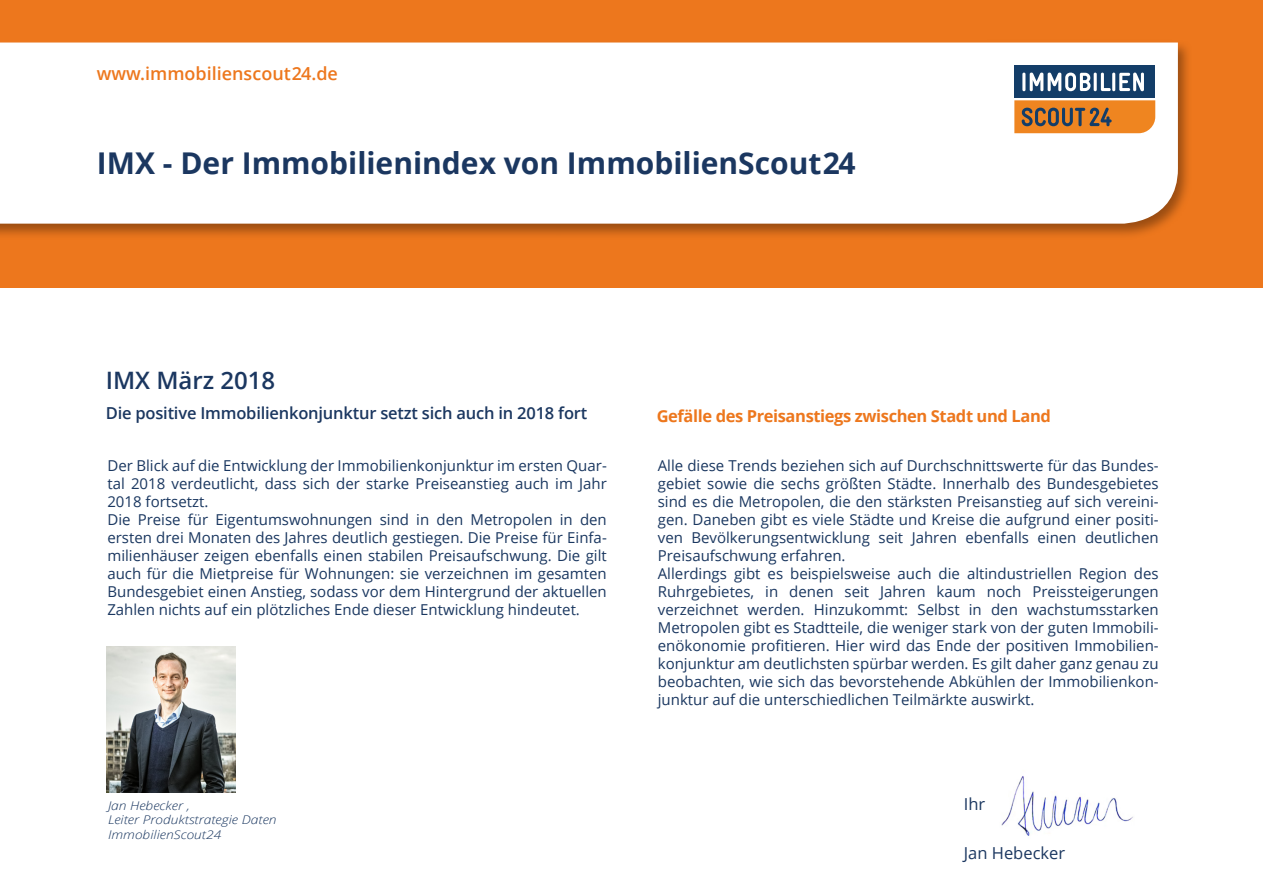
<style>
.page{position:relative;width:1263px;height:893px;background:#fff}
.page>*{position:absolute;margin:0;border:0;box-sizing:border-box;transform-origin:0 0}
.t1{font:700 30px "Open Sans";color:#1b3760}
.t2{font:600 24px "Open Sans";color:#1b3760}
.t3{font:600 18px "Open Sans";color:#ed771d}
.t4{font:600 16.5px "Open Sans";letter-spacing:-.01em;color:#1b3760}
.t5{font:700 16.5px "Open Sans";letter-spacing:-.025em;color:#ed771d}
.t6{font:16.5px "Open Sans";color:#1b3760}
.t7{font:15px/18px "Open Sans";color:#1a3760}
.t8{font:italic 300 12px/14.4px "Open Sans";color:#1a3760;scale:1.15 1}
</style>
<div class="page">
<div style="left:0;top:0;width:1263px;height:287px;background:#ed771d"></div>
<svg style="left:0;top:42px;width:1188px;height:194px"></svg>
<div style="left:0;top:43px;width:1178px;height:181px;background:#fff"></div>
<div style="left:1014px;top:94px;width:141px;height:9px;background:#fff"></div>
<div style="left:1014px;top:65px;width:141px;height:33px;background:#133d68"></div>
<svg style="left:1014px;top:100px;width:141px;height:33px"></svg>
<hr style="left:1022px;top:73px;width:3px;height:18px;background:#fff;border-radius:2px">
<svg style="left:1030px;top:73px;width:60px;height:18px"></svg>
<hr style="left:1094px;top:73px;width:3px;height:18px;background:#fff;border-radius:2px">
<svg style="left:1101px;top:73px;width:10px;height:18px"></svg>
<hr style="left:1112px;top:73px;width:3px;height:18px;background:#fff;border-radius:2px">
<svg style="left:1119px;top:73px;width:25px;height:18px"></svg>
<img style="left:1001px;top:776px;width:132px;height:60px">
<img style="left:106px;top:646px;width:130px;height:147px">
<p class="t3" style="left:97px;top:61px;width:242px">www.immobilienscout24.de</p>
<h1 class="t1" style="left:97px;top:142px;width:760px">IMX - Der Immobilienindex von ImmobilienScout24</h1>
<h2 class="t2" style="left:106px;top:364px;width:171px">IMX März 2018</h2>
<p class="t4" style="left:106px;top:402px;width:483px">Die positive Immobilienkonjunktur setzt sich auch in 2018 fort</p>
<p class="t7" style="left:107px;top:456px;width:501px">Der Blick auf die Entwicklung der Immobilienkonjunktur im ersten Quar&shy;tal 2018 verdeutlicht, dass sich der starke Preiseanstieg auch im Jahr 2018 fortsetzt.<br>Die Preise für Eigentumswohnungen sind in den Metropolen in den ersten drei Monaten des Jahres deutlich gestiegen. Die Preise für Einfa&shy;milienhäuser zeigen ebenfalls einen stabilen Preisaufschwung. Die gilt auch für die Mietpreise für Wohnungen: sie verzeichnen im gesamten Bundesgebiet einen Anstieg, sodass vor dem Hintergrund der aktuellen Zahlen nichts auf ein plötzliches Ende dieser Entwicklung hindeutet.</p>
<p class="t8" style="left:108px;top:798px;width:148px">Jan Hebecker ,<br>Leiter Produktstrategie Daten<br>ImmobilienScout24</p>
<p class="t5" style="left:657px;top:404px;width:396px">Gefälle des Preisanstiegs zwischen Stadt und Land</p>
<p class="t7" style="left:658px;top:456px;width:502px">Alle diese Trends beziehen sich auf Durchschnittswerte für das Bundes&shy;gebiet sowie die sechs größten Städte. Innerhalb des Bundesgebietes sind es die Metropolen, die den stärksten Preisanstieg auf sich vereini&shy;gen. Daneben gibt es viele Städte und Kreise die aufgrund einer positi&shy;ven Bevölkerungsentwicklung seit Jahren ebenfalls einen deutlichen Preisaufschwung erfahren.<br>Allerdings gibt es beispielsweise auch die altindustriellen Region des Ruhrgebietes, in denen seit Jahren kaum noch Preissteigerungen verzeichnet werden. Hinzukommt: Selbst in den wachstumsstarken Metropolen gibt es Stadtteile, die weniger stark von der guten Immobili&shy;enökonomie profitieren. Hier wird das Ende der positiven Immobilien&shy;konjunktur am deutlichsten spürbar werden. Es gilt daher ganz genau zu beobachten, wie sich das bevorstehende Abkühlen der Immobilienkon&shy;junktur auf die unterschiedlichen Teilmärkte auswirkt.</p>
<p class="t6" style="left:964px;top:792px;width:23px">Ihr</p>
<p class="t6" style="left:964px;top:842px;width:103px">Jan Hebecker</p>
</div>
